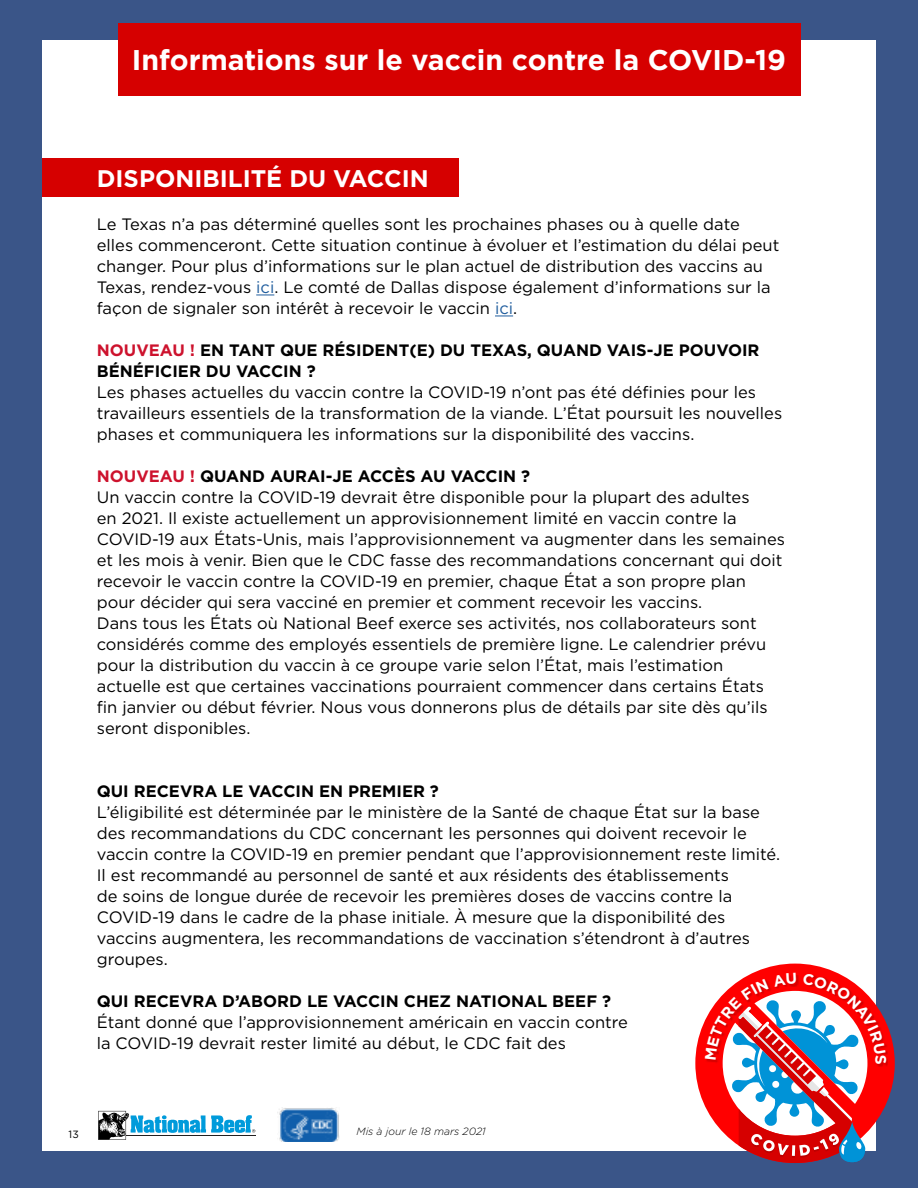
<style>
.page{position:relative;width:918px;height:1188px;background:#3a5588}
.page>*{position:absolute;margin:0;border:0;box-sizing:border-box;transform-origin:0 0}
.t1{font:700 28.5px "Gotham";color:#fff}
.t2{font:700 24px "Gotham";color:#fff}
.t3{font:16.5px/21px "Gotham";color:#000}
.t4{font:700 16.5px/21px "Gotham";color:#000}
.t5{font:italic 300 10.5px "Gotham";color:#000}
.t6{font:10.5px "Gotham";color:#000}
.s1{color:#215e9e}
.s2{color:#cd122d}
.s3{font-weight:700;color:#cd122d}
.s4{font-weight:700}
</style>
<div class="page">
<div style="left:42px;top:40px;width:834px;height:1111px;background:#fff"></div>
<img style="left:277px;top:1108px;width:62px;height:33px">
<svg style="left:98px;top:1111px;width:157px;height:29px"></svg>
<svg style="left:256px;top:295px;width:18px;height:1px"></svg>
<svg style="left:495px;top:316px;width:18px;height:1px"></svg>
<div style="left:42px;top:158px;width:417px;height:39px;background:#d60000"></div>
<div style="left:118px;top:23px;width:682px;height:73px;background:#d60000"></div>
<svg style="left:695px;top:964px;width:200px;height:199px"></svg>
<h1 class="t1" style="left:132px;top:41px;width:656px">Informations sur le vaccin contre la COVID-19</h1>
<h2 class="t2" style="left:97px;top:162px;width:333px">DISPONIBILITÉ DU VACCIN</h2>
<p class="t3" style="left:97px;top:214px;width:684px">Le Texas n’a pas déterminé quelles sont les prochaines phases ou à quelle date elles commenceront. Cette situation continue à évoluer et l’estimation du délai peut changer. Pour plus d’informations sur le plan actuel de distribution des vaccins au Texas, rendez-vous <span class="s1">ici</span>. Le comté de Dallas dispose également d’informations sur la façon de signaler son intérêt à recevoir le vaccin <span class="s1">ici</span>.</p>
<p class="t4" style="left:97px;top:340px;width:664px"><span class="s2">NOUVEAU !</span> EN TANT QUE RÉSIDENT(E) DU TEXAS, QUAND VAIS-JE POUVOIR<br>BÉNÉFICIER DU VACCIN ?</p>
<p class="t3" style="left:97px;top:382px;width:687px">Les phases actuelles du vaccin contre la COVID-19 n’ont pas été définies pour les travailleurs essentiels de la transformation de la viande. L’État poursuit les nouvelles phases et communiquera les informations sur la disponibilité des vaccins.</p>
<p class="t3" style="left:97px;top:466px;width:690px"><span class="s3">NOUVEAU !</span> <span class="s4">QUAND AURAI-JE ACCÈS AU VACCIN ?<br></span>Un vaccin contre la COVID-19 devrait être disponible pour la plupart des adultes<br>en 2021. Il existe actuellement un approvisionnement limité en vaccin contre la COVID-19 aux États-Unis, mais l’approvisionnement va augmenter dans les semaines et les mois à venir. Bien que le CDC fasse des recommandations concernant qui doit recevoir le vaccin contre la COVID-19 en premier, chaque État a son propre plan pour décider qui sera vacciné en premier et comment recevoir les vaccins.<br>Dans tous les États où National Beef exerce ses activités, nos collaborateurs sont considérés comme des employés essentiels de première ligne. Le calendrier prévu pour la distribution du vaccin à ce groupe varie selon l’État, mais l’estimation actuelle est que certaines vaccinations pourraient commencer dans certains États fin janvier ou début février. Nous vous donnerons plus de détails par site dès qu’ils seront disponibles.</p>
<p class="t4" style="left:97px;top:781px;width:344px">QUI RECEVRA LE VACCIN EN PREMIER ?</p>
<p class="t3" style="left:97px;top:802px;width:685px">L’éligibilité est déterminée par le ministère de la Santé de chaque État sur la base des recommandations du CDC concernant les personnes qui doivent recevoir le vaccin contre la COVID-19 en premier pendant que l’approvisionnement reste limité.<br>Il est recommandé au personnel de santé et aux résidents des établissements<br>de soins de longue durée de recevoir les premières doses de vaccins contre la COVID-19 dans le cadre de la phase initiale. À mesure que la disponibilité des vaccins augmentera, les recommandations de vaccination s’étendront à d’autres groupes.</p>
<p class="t4" style="left:97px;top:991px;width:516px">QUI RECEVRA D’ABORD LE VACCIN CHEZ NATIONAL BEEF ?</p>
<p class="t3" style="left:97px;top:1012px;width:533px">Étant donné que l’approvisionnement américain en vaccin contre la COVID-19 devrait rester limité au début, le CDC fait des</p>
<p class="t6" style="left:69px;top:1127px;width:12px">13</p>
<p class="t5" style="left:357px;top:1125px;width:131px">Mis à jour le 18 mars 2021</p>
</div>
